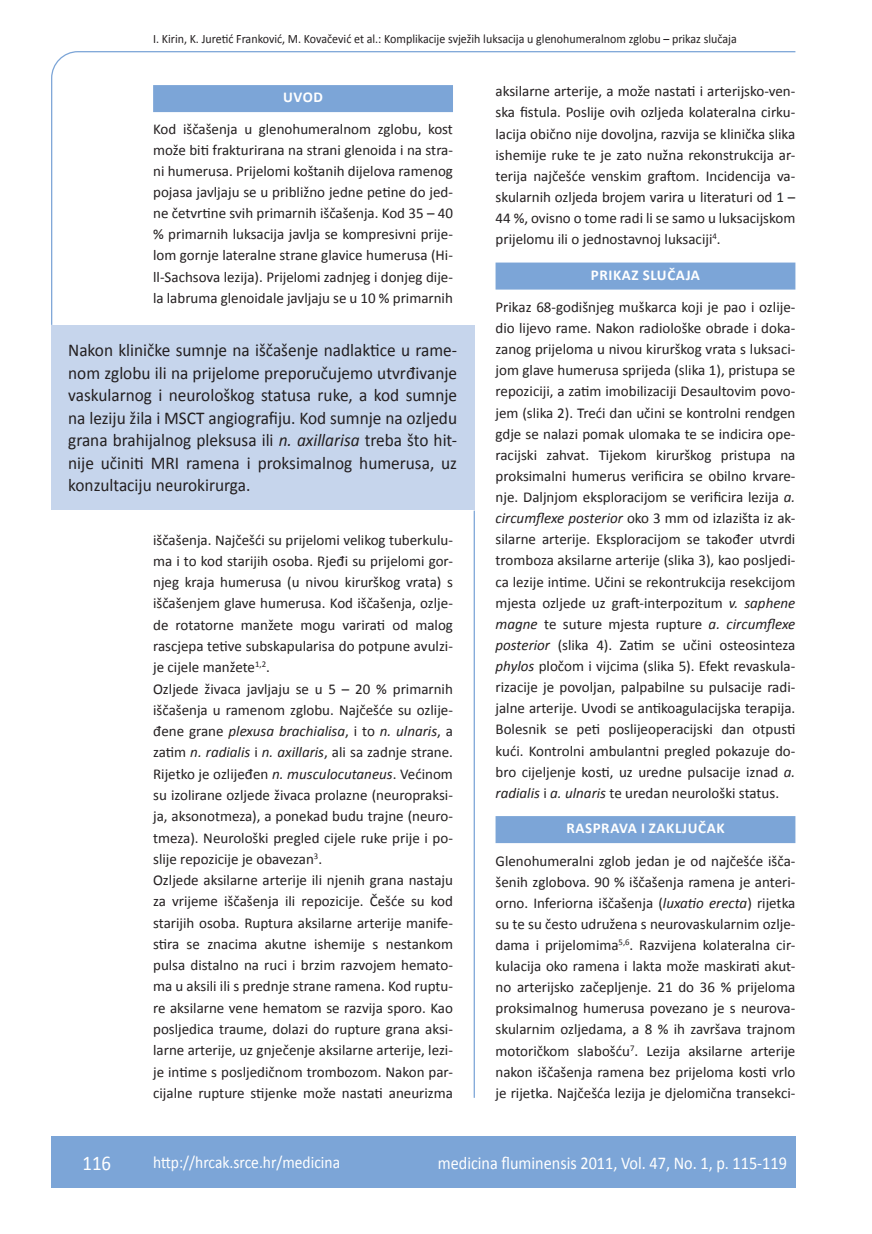
<style>
.page{position:relative;width:872px;height:1234px;background:#fff}
.page>*{position:absolute;margin:0;border:0;box-sizing:border-box;transform-origin:0 0}
.t1{font:21px "Calibri";color:#fff;scale:.9 1}
.t2{font:18px/22.5px "Calibri";color:#231f20;text-align:justify;scale:.96 1}
.t3{font:18px "Calibri";color:#fff;scale:.9 1}
.t4{font:17.25px "Calibri";color:#fff;scale:.9 1}
.t5{font:15px/21.1px "Calibri";color:#231f20;text-align:justify}
.t6{font:700 15px "Calibri";letter-spacing:.04em;color:#fff}
.t7{font:12.75px "Calibri";color:#231f20;scale:.94 1}
.s1{font-style:italic}
</style>
<div class="page">
<svg style="left:51px;top:51px;width:745px;height:275px"></svg>
<hr style="left:473px;top:510px;width:2px;height:587px;background:#7ca5d7">
<div style="left:51px;top:1135px;width:744px;height:51px;background:#7ca5d7"></div>
<div style="left:153px;top:85px;width:300px;height:27px;background:#7ca5d7"></div>
<div style="left:495px;top:262px;width:300px;height:27px;background:#7ca5d7"></div>
<div style="left:495px;top:815px;width:300px;height:27px;background:#7ca5d7"></div>
<div style="left:51px;top:325px;width:423px;height:185px;background:#c6d5ec"></div>
<p class="t7" style="left:153px;top:30px;width:622px">I. Kirin, K. Juretić Franković, M. Kovačević et al.: Komplikacije svježih luksacija u glenohumeralnom zglobu – prikaz slučaja</p>
<p class="t6" style="left:283px;top:88px;width:41px">UVOD</p>
<p class="t5" style="left:153px;top:118px;width:301px">Kod iščašenja u glenohumeralnom zglobu, kost može biti frakturirana na strani glenoida i na stra&shy;ni humerusa. Prijelomi koštanih dijelova ramenog pojasa javljaju se u približno jedne petine do jed&shy;ne četvrtine svih primarnih iščašenja. Kod 35 – 40 % primarnih luksacija javlja se kompresivni prije&shy;lom gornje lateralne strane glavice humerusa (Hi&shy;ll-Sachsova lezija). Prijelomi zadnjeg i donjeg dije&shy;la labruma glenoidale javljaju se u 10 % primarnih</p>
<p class="t2" style="left:68px;top:338px;width:407px">Nakon kliničke sumnje na iščašenje nadlaktice u rame&shy;nom zglobu ili na prijelome preporučujemo utvrđivanje vaskularnog i neurološkog statusa ruke, a kod sumnje na leziju žila i MSCT angiografiju. Kod sumnje na ozljedu grana brahijalnog pleksusa ili <span class="s1">n. axillarisa</span> treba što hit&shy;nije učiniti MRI ramena i proksimalnog humerusa, uz konzultaciju neurokirurga.</p>
<p class="t5" style="left:153px;top:528px;width:301px;text-align:left">iščašenja. Najčešći su prijelomi velikog tuberkulu&shy;ma i to kod starijih osoba. Rjeđi su prijelomi gor&shy;njeg kraja humerusa (u nivou kirurškog vrata) s iščašenjem glave humerusa. Kod iščašenja, ozlje&shy;de rotatorne manžete mogu varirati od malog rascjepa tetive subskapularisa do potpune avulzi&shy;je cijele manžete<sup>1,2</sup>.<br>Ozljede živaca javljaju se u 5 – 20 % primarnih iščašenja u ramenom zglobu. Najčešće su ozlije&shy;đene grane <span class="s1">plexusa brachialisa</span>, i to <span class="s1">n. ulnaris</span>, a zatim <span class="s1">n. radialis</span> i <span class="s1">n. axillaris</span>, ali sa zadnje strane.<br>Rijetko je ozlijeđen <span class="s1">n. musculocutaneus</span>. Većinom su izolirane ozljede živaca prolazne (neuropraksi&shy;ja, aksonotmeza), a ponekad budu trajne (neuro&shy;tmeza). Neurološki pregled cijele ruke prije i po&shy;slije repozicije je obavezan<sup>3</sup>.<br>Ozljede aksilarne arterije ili njenih grana nastaju za vrijeme iščašenja ili repozicije. Češće su kod starijih osoba. Ruptura aksilarne arterije manife&shy;stira se znacima akutne ishemije s nestankom pulsa distalno na ruci i brzim razvojem hemato&shy;ma u aksili ili s prednje strane ramena. Kod ruptu&shy;re aksilarne vene hematom se razvija sporo. Kao posljedica traume, dolazi do rupture grana aksi&shy;larne arterije, uz gnječenje aksilarne arterije, lezi&shy;je intime s posljedičnom trombozom. Nakon par&shy;cijalne rupture stijenke može nastati aneurizma</p>
<p class="t5" style="left:495px;top:80px;width:301px">aksilarne arterije, a može nastati i arterijsko-ven&shy;ska fistula. Poslije ovih ozljeda kolateralna cirku&shy;lacija obično nije dovoljna, razvija se klinička slika ishemije ruke te je zato nužna rekonstrukcija ar&shy;terija najčešće venskim graftom. Incidencija va&shy;skularnih ozljeda brojem varira u literaturi od 1 – 44 %, ovisno o tome radi li se samo u luksacijskom prijelomu ili o jednostavnoj luksaciji<sup>4</sup>.</p>
<p class="t6" style="left:591px;top:265px;width:111px">PRIKAZ SLUČAJA</p>
<p class="t5" style="left:495px;top:295px;width:301px">Prikaz 68-godišnjeg muškarca koji je pao i ozlije&shy;dio lijevo rame. Nakon radiološke obrade i doka&shy;zanog prijeloma u nivou kirurškog vrata s luksaci&shy;jom glave humerusa sprijeda (slika 1), pristupa se repoziciji, a zatim imobilizaciji Desaultovim povo&shy;jem (slika 2). Treći dan učini se kontrolni rendgen gdje se nalazi pomak ulomaka te se indicira ope&shy;racijski zahvat. Tijekom kirurškog pristupa na proksimalni humerus verificira se obilno krvare&shy;nje. Daljnjom eksploracijom se verificira lezija <span class="s1">a. circumflexe posterior</span> oko 3 mm od izlazišta iz ak&shy;silarne arterije. Eksploracijom se također utvrdi tromboza aksilarne arterije (slika 3), kao posljedi&shy;ca lezije intime. Učini se rekontrukcija resekcijom mjesta ozljede uz graft-interpozitum <span class="s1">v. saphene magne</span> te suture mjesta rupture <span class="s1">a. circumflexe posterior</span> (slika 4). Zatim se učini osteosinteza <span class="s1">phylos</span> pločom i vijcima (slika 5). Efekt revaskula&shy;rizacije je povoljan, palpabilne su pulsacije radi&shy;jalne arterije. Uvodi se antikoagulacijska terapija.<br>Bolesnik se peti poslijeoperacijski dan otpusti kući. Kontrolni ambulantni pregled pokazuje do&shy;bro cijeljenje kosti, uz uredne pulsacije iznad <span class="s1">a. radialis</span> i <span class="s1">a. ulnaris</span> te uredan neurološki status.</p>
<p class="t6" style="left:566px;top:818px;width:160px">RASPRAVA I ZAKLJUČAK</p>
<p class="t5" style="left:495px;top:849px;width:301px">Glenohumeralni zglob jedan je od najčešće išča&shy;šenih zglobova. 90 % iščašenja ramena je anteri&shy;orno. Inferiorna iščašenja (<span class="s1">luxatio erecta</span>) rijetka su te su često udružena s neurovaskularnim ozlje&shy;dama i prijelomima<sup>5,6</sup>. Razvijena kolateralna cir&shy;kulacija oko ramena i lakta može maskirati akut&shy;no arterijsko začepljenje. 21 do 36 % prijeloma proksimalnog humerusa povezano je s neurova&shy;skularnim ozljedama, a 8 % ih završava trajnom motoričkom slabošću<sup>7</sup>. Lezija aksilarne arterije nakon iščašenja ramena bez prijeloma kosti vrlo je rijetka. Najčešća lezija je djelomična transekci-</p>
<h1 class="t1" style="left:82px;top:1149px;width:33px">116</h1>
<p class="t4" style="left:153px;top:1150px;width:209px">http://hrcak.srce.hr/medicina</p>
<p class="t3" style="left:438px;top:1151px;width:389px">medicina fluminensis 2011, Vol. 47, No. 1, p. 115-119</p>
</div>
